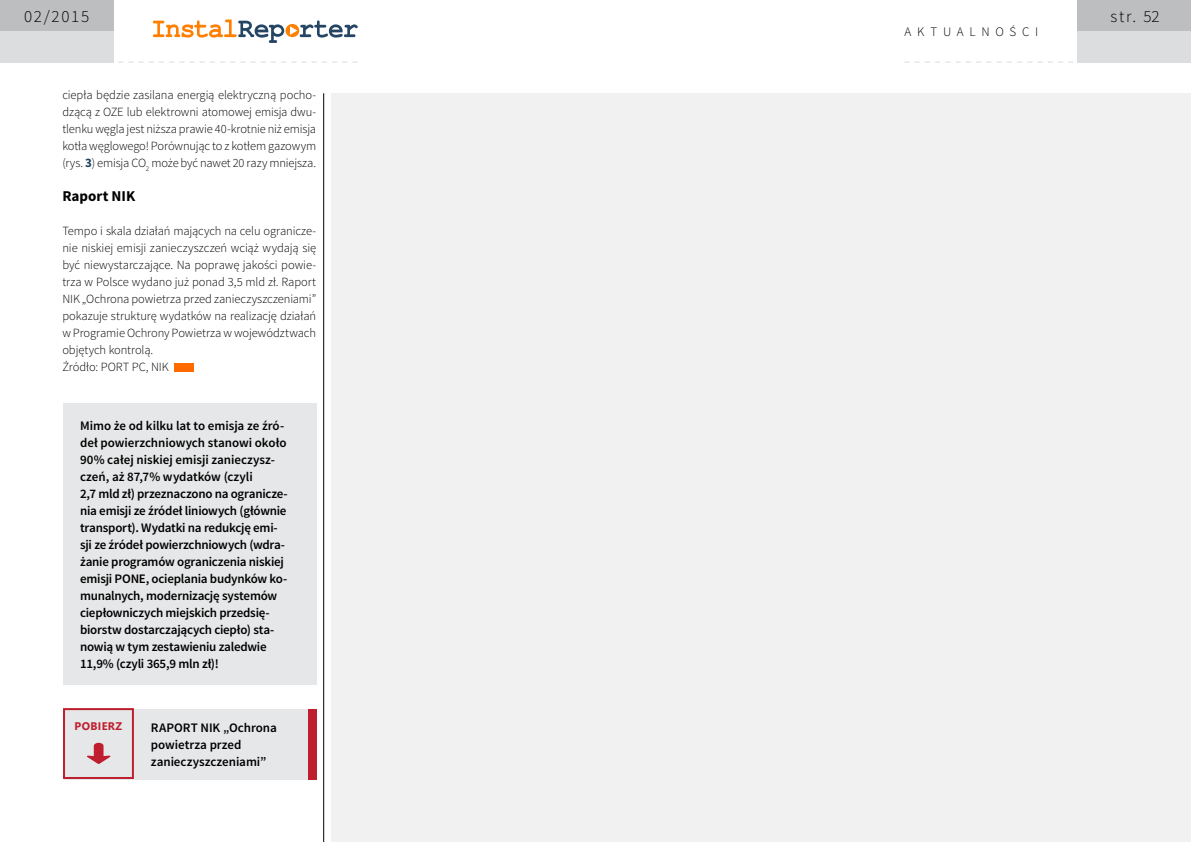
<style>
.page{position:relative;width:1191px;height:842px;background:#fff}
.page>*{position:absolute;margin:0;border:0;box-sizing:border-box;transform-origin:0 0}
.t1{font:300 17px "Source Sans Pro";letter-spacing:.1em;color:#000}
.t2{font:700 15px "Source Sans Pro";color:#000}
.t3{font:600 13px/17px "Source Sans Pro";letter-spacing:-.015em;color:#000}
.t4{font:300 13px "Source Sans Pro";letter-spacing:.445em;color:#000}
.t5{font:300 12.5px/17px "Source Sans Pro";letter-spacing:-.01em;color:#000;text-align:justify}
.t6{font:700 11px "Segoe UI";letter-spacing:.035em;color:#be1e2d}
.s1{font-weight:700;font-size:13px;color:#244564}
</style>
<div class="page">
<svg style="left:904px;top:62px;width:179px;height:1px"></svg>
<div style="left:1077px;top:0;width:114px;height:31px;background:#bcbec0"></div>
<div style="left:1077px;top:31px;width:114px;height:31px;background:#dcddde"></div>
<svg style="left:153px;top:20px;width:204px;height:23px"></svg>
<div style="left:0;top:0;width:113px;height:31px;background:#bcbec0"></div>
<div style="left:0;top:31px;width:113px;height:31px;background:#dcddde"></div>
<svg style="left:108px;top:62px;width:249px;height:1px"></svg>
<div style="left:174px;top:363px;width:19px;height:8px;background:#ff6a00"></div>
<div style="left:63px;top:403px;width:253px;height:282px;background:#e6e7e8"></div>
<div style="left:64px;top:709px;width:253px;height:70px;background:#e6e7e8"></div>
<div style="left:308px;top:709px;width:9px;height:70px;background:#be1e2d"></div>
<svg style="left:87px;top:743px;width:23px;height:21px"></svg>
<div style="left:63px;top:708px;width:71px;height:71px;border:2px solid #be1e2d"></div>
<hr style="left:323px;top:93px;width:1px;height:749px;background:#000">
<div style="left:332px;top:93px;width:859px;height:749px;background:#f1f1f2"></div>
<h1 class="t1" style="left:24px;top:6px;width:67px">02/2015</h1>
<h1 class="t1" style="left:1110px;top:6px;width:50px">str. 52</h1>
<p class="t4" style="left:904px;top:24px;width:135px">aktualności</p>
<p class="t5" style="left:62px;top:87px;width:255px">ciepła będzie zasilana energią elektryczną pocho&shy;dzącą z OZE lub elektrowni atomowej emisja dwu&shy;tlenku węgla jest niższa prawie 40-krotnie niż emisja kotła węglowego! Porównując to z kotłem gazowym (rys. <span class="s1">3</span>) emisja CO<sub>2</sub> może być nawet 20 razy mniejsza.</p>
<p class="t2" style="left:62px;top:187px;width:74px">Raport NIK</p>
<p class="t5" style="left:62px;top:223px;width:255px;text-align:left">Tempo i skala działań mających na celu ogranicze&shy;nie niskiej emisji zanieczyszczeń wciąż wydają się być niewystarczające. Na poprawę jakości powie&shy;trza w Polsce wydano już ponad 3,5 mld zł. Raport NIK „Ochrona powietrza przed zanieczyszczeniami” pokazuje strukturę wydatków na realizację działań w Programie Ochrony Powietrza w województwach objętych kontrolą.<br>Źródło: PORT PC, NIK</p>
<p class="t3" style="left:80px;top:417px;width:209px">Mimo że od kilku lat to emisja ze źró&shy;deł powierzchniowych stanowi około 90% całej niskiej emisji zanieczysz&shy;czeń, aż 87,7% wydatków (czyli<br>2,7 mld zł) przeznaczono na ogranicze&shy;nia emisji ze źródeł liniowych (głównie transport). Wydatki na redukcję emi&shy;sji ze źródeł powierzchniowych (wdra&shy;żanie programów ograniczenia niskiej emisji PONE, ocieplania budynków ko&shy;munalnych, modernizację systemów ciepłowniczych miejskich przedsię&shy;biorstw dostarczających ciepło) sta&shy;nowią w tym zestawieniu zaledwie 11,9% (czyli 365,9 mln zł)!</p>
<p class="t6" style="left:75px;top:717px;width:49px">POBIERZ</p>
<p class="t3" style="left:151px;top:719px;width:127px">RAPORT NIK „Ochrona powietrza przed zanieczyszczeniami”</p>
</div>
